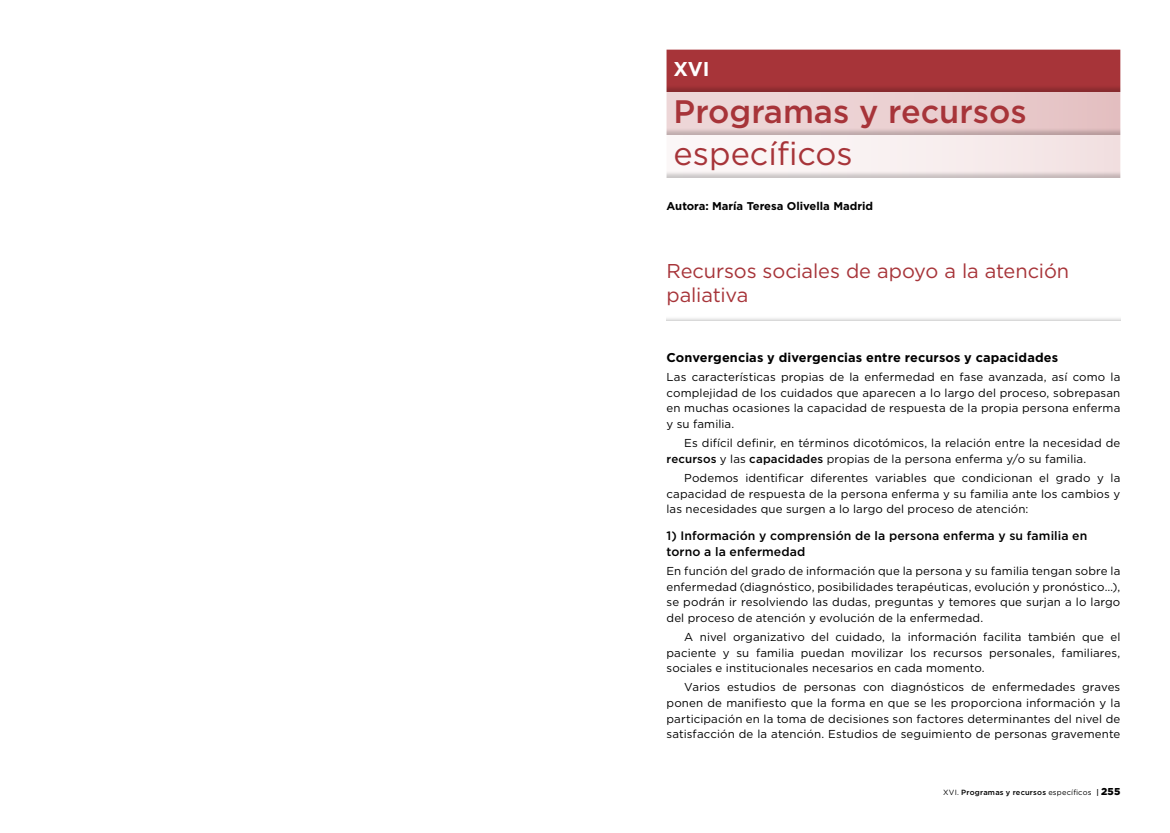
<style>
.page{position:relative;width:1170px;height:833px;background:#fff}
.page>*{position:absolute;margin:0;border:0;box-sizing:border-box;transform-origin:0 0}
.t1{font:500 32.5px "Gotham HTF";color:#a73439}
.t2{font:32.5px "Gotham HTF";color:#a73439}
.t3{font:20px/23.8px "Gotham HTF";letter-spacing:-.01em;color:#a73439}
.t4{font:700 20px "Gotham HTF";color:#fff}
.t5{font:700 12.75px "Gotham HTF";letter-spacing:.01em;color:#000}
.t6{font:500 12.25px/16px "Gotham HTF";letter-spacing:.01em;color:#000}
.t7{font:11.5px/15.6px "Gotham HTF";letter-spacing:.01em;color:#000;text-align:justify}
.t8{font:700 11.25px "Gotham HTF";color:#000}
.t9{font:500 7.5px "Gotham HTF";letter-spacing:.025em;color:#000}
.s1{font-weight:500}
.s2{font-weight:400}
.s3{font-weight:900;font-size:10px}
</style>
<div class="page">
<svg style="left:666px;top:49px;width:455px;height:272px"></svg>
<svg style="left:666px;top:314px;width:454px;height:7px"></svg>
<h2 class="t4" style="left:673px;top:58px;width:37px">XVI</h2>
<h1 class="t1" style="left:673px;top:93px;width:354px">Programas y recursos</h1>
<h1 class="t2" style="left:673px;top:136px;width:181px">específicos</h1>
<p class="t8" style="left:666px;top:199px;width:208px">Autora: María Teresa Olivella Madrid</p>
<h2 class="t3" style="left:666px;top:259px;width:404px">Recursos sociales de apoyo a la atención paliativa</h2>
<p class="t5" style="left:666px;top:350px;width:393px">Convergencias y divergencias entre recursos y capacidades</p>
<p class="t7" style="left:666px;top:369px;width:455px">Las características propias de la enfermedad en fase avanzada, así como la complejidad de los cuidados que aparecen a lo largo del proceso, sobrepasan en muchas ocasiones la capacidad de respuesta de la propia persona enferma y su familia.</p>
<p class="t7" style="left:666px;top:435px;width:455px;text-indent:18px">Es difícil definir, en términos dicotómicos, la relación entre la necesidad de <span class="s1">recursos</span> y las <span class="s1">capacidades</span> propias de la persona enferma y/o su familia.</p>
<p class="t7" style="left:666px;top:470px;width:455px;text-indent:18px">Podemos identificar diferentes variables que condicionan el grado y la capacidad de respuesta de la persona enferma y su familia ante los cambios y las necesidades que surgen a lo largo del proceso de atención:</p>
<p class="t6" style="left:666px;top:527px;width:422px">1) Información y comprensión de la persona enferma y su familia en torno a la enfermedad</p>
<p class="t7" style="left:666px;top:563px;width:455px">En función del grado de información que la persona y su familia tengan sobre la enfermedad (diagnóstico, posibilidades terapéuticas, evolución y pronóstico…), se podrán ir resolviendo las dudas, preguntas y temores que surjan a lo largo del proceso de atención y evolución de la enfermedad.</p>
<p class="t7" style="left:666px;top:629px;width:455px;text-indent:18px">A nivel organizativo del cuidado, la información facilita también que el paciente y su familia puedan movilizar los recursos personales, familiares, sociales e institucionales necesarios en cada momento.</p>
<p class="t7" style="left:666px;top:679px;width:455px;text-indent:18px">Varios estudios de personas con diagnósticos de enfermedades graves ponen de manifiesto que la forma en que se les proporciona información y la participación en la toma de decisiones son factores determinantes del nivel de satisfacción de la atención. Estudios de seguimiento de personas gravemente</p>
<p class="t9" style="left:942px;top:788px;width:179px"><span class="s2">XVI.</span> Programas y recursos <span class="s2">específicos</span> | <span class="s3">255</span></p>
</div>
